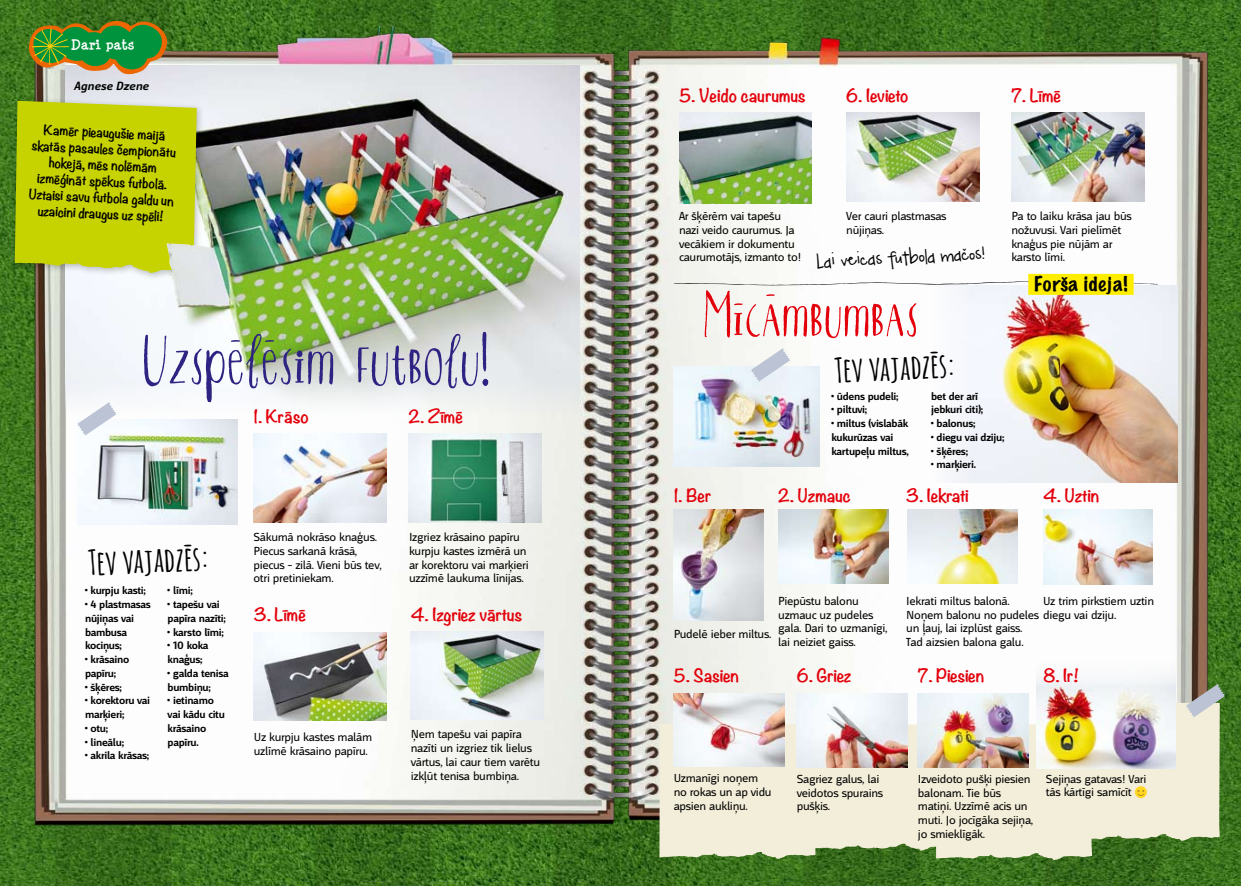
<style>
.page{position:relative;width:1241px;height:886px;background:#fff}
.page>*{position:absolute;margin:0;border:0;box-sizing:border-box;transform-origin:0 0}
.t1{font:69.88px "Qiber";color:#2e2382}
.t2{font:65.38px "Qiber";color:#e3000b}
.t3{font:700 33.75px "Amatic";color:#000}
.t4{font:100 19px "Marker Felt";letter-spacing:.025em;color:#000;scale:1.1 1}
.t5{font:18.75px "DJB My Mood Ring Says Blah";color:#000}
.t6{font:700 16.25px "Noteworthy";letter-spacing:-.01em;color:#e3000b}
.t7{font:700 16.25px "Noteworthy";letter-spacing:-.03em;color:#e3000b}
.t8{font:700 14.75px "Minya Nouvelle";letter-spacing:.015em;color:#fff;scale:1.1 1}
.t9{font:700 12.5px/16.2px "Noteworthy";color:#000;text-align:center}
.t10{font:italic 700 12.5px "Mr Jones La";letter-spacing:.015em;color:#000}
.t11{font:12.25px/13.8px "Mr Jones La";letter-spacing:-.025em;color:#000}
.t12{font:700 11.25px/13.8px "Mr Jones La";letter-spacing:-.025em;color:#000}
.s1{font-family:"Mr Jones LV"}
</style>
<div class="page">
<img style="left:0;top:0;width:1240px;height:886px">
<img style="left:19px;top:26px;width:1198px;height:821px">
<svg style="left:673px;top:280px;width:484px;height:5px"></svg>
<img style="left:66px;top:66px;width:513px;height:347px">
<img style="left:253px;top:434px;width:133px;height:88px">
<img style="left:673px;top:510px;width:90px;height:111px">
<img style="left:778px;top:510px;width:110px;height:74px">
<img style="left:1036px;top:662px;width:139px;height:22px">
<svg style="left:28px;top:18px;width:140px;height:58px"></svg>
<div style="left:10px;top:96px;width:261px;height:246px;background:#000;opacity:.25"></div>
<svg style="left:15px;top:101px;width:182px;height:172px"></svg>
<img style="left:78px;top:419px;width:159px;height:105px">
<img style="left:254px;top:632px;width:132px;height:89px">
<img style="left:408px;top:434px;width:133px;height:88px">
<img style="left:411px;top:631px;width:132px;height:88px">
<img style="left:679px;top:113px;width:132px;height:90px">
<img style="left:846px;top:113px;width:132px;height:88px">
<img style="left:1011px;top:113px;width:132px;height:88px">
<svg style="left:77px;top:402px;width:40px;height:34px"></svg>
<img style="left:673px;top:367px;width:146px;height:99px">
<svg style="left:750px;top:348px;width:40px;height:34px"></svg>
<img style="left:933px;top:285px;width:244px;height:198px">
<div style="left:1028px;top:274px;width:105px;height:21px;background:#ffed00"></div>
<img style="left:907px;top:510px;width:110px;height:74px">
<img style="left:1042px;top:510px;width:109px;height:74px">
<img style="left:659px;top:684px;width:566px;height:176px">
<img style="left:167px;top:243px;width:62px;height:64px">
<p class="t8" style="left:71px;top:35px;width:59px">Dari pats</p>
<p class="t10" style="left:74px;top:79px;width:76px">Agnese Dzene</p>
<p class="t9" style="left:33px;top:120px;width:147px;rotate:3deg">Kamēr pieaugušie maijā skatās pasaules čempionātu hokejā, mēs nolēmām izmēģināt spēkus futbolā.<br>Uztaisi savu futbola galdu un uzaicini draugus uz spēli!</p>
<h1 class="t1" style="left:142px;top:314px;width:350px">Uzspēlēsim futbolu!</h1>
<h3 class="t6" style="left:253px;top:402px;width:57px">1. Krāso</h3>
<h3 class="t6" style="left:408px;top:402px;width:56px">2. Zīmē</h3>
<h3 class="t3" style="left:88px;top:538px;width:122px;rotate:-2deg">Tev vajadzēs:</h3>
<p class="t12" style="left:85px;top:584px;width:62px"><span class="s1">•</span> kurpju kasti;</p>
<p class="t12" style="left:85px;top:598px;width:67px"><span class="s1">•</span> 4 plastmasas nūjiņas vai bambusa kociņus;</p>
<p class="t12" style="left:85px;top:653px;width:46px"><span class="s1">•</span> krāsaino papīru;</p>
<p class="t12" style="left:85px;top:680px;width:38px"><span class="s1">•</span> šķēres;</p>
<p class="t12" style="left:85px;top:694px;width:67px"><span class="s1">•</span> korektoru vai marķieri;</p>
<p class="t12" style="left:85px;top:721px;width:25px"><span class="s1">•</span> otu;</p>
<p class="t12" style="left:85px;top:735px;width:40px"><span class="s1">•</span> lineālu;</p>
<p class="t12" style="left:85px;top:749px;width:66px"><span class="s1">•</span> akrila krāsas;</p>
<p class="t12" style="left:168px;top:584px;width:26px"><span class="s1">•</span> līmi;</p>
<p class="t12" style="left:168px;top:598px;width:60px"><span class="s1">•</span> tapešu vai papīra nazīti;</p>
<p class="t12" style="left:168px;top:625px;width:58px"><span class="s1">•</span> karsto līmi;</p>
<p class="t12" style="left:168px;top:639px;width:42px"><span class="s1">•</span> 10 koka knaģus;</p>
<p class="t12" style="left:168px;top:666px;width:63px"><span class="s1">•</span> galda tenisa bumbiņu;</p>
<p class="t12" style="left:168px;top:694px;width:59px"><span class="s1">•</span> ietinamo vai kādu citu krāsaino papīru.</p>
<p class="t11" style="left:253px;top:530px;width:130px">Sākumā nokrāso knaģus.<br>Piecus sarkanā krāsā, piecus – zilā. Vieni būs tev, otri pretiniekam.</p>
<h3 class="t6" style="left:254px;top:600px;width:54px">3. Līmē</h3>
<p class="t11" style="left:254px;top:730px;width:120px">Uz kurpju kastes malām uzlīmē krāsaino papīru.</p>
<p class="t11" style="left:409px;top:530px;width:121px">Izgriez krāsaino papīru kurpju kastes izmērā un ar korektoru vai marķieri uzzīmē laukuma līnijas.</p>
<h3 class="t6" style="left:411px;top:600px;width:113px">4. Izgriez vārtus</h3>
<p class="t11" style="left:411px;top:727px;width:131px">Ņem tapešu vai papīra nazīti un izgriez tik lielus vārtus, lai caur tiem varētu izkļūt tenisa bumbiņa.</p>
<h3 class="t6" style="left:679px;top:81px;width:128px">5. Veido caurumus</h3>
<h3 class="t7" style="left:846px;top:81px;width:64px">6. Ievieto</h3>
<h3 class="t6" style="left:1011px;top:81px;width:51px">7. Līmē</h3>
<p class="t11" style="left:679px;top:209px;width:124px">Ar šķērēm vai tapešu nazi veido caurumus. Ja vecākiem ir dokumentu caurumotājs, izmanto to!</p>
<p class="t11" style="left:846px;top:209px;width:102px">Ver cauri plastmasas nūjiņas.</p>
<p class="t11" style="left:1011px;top:209px;width:122px">Pa to laiku krāsa jau būs nožuvusi. Vari pielīmēt knaģus pie nūjām ar karsto līmi.</p>
<h3 class="t5" style="left:816px;top:250px;width:171px;rotate:-3deg">Lai veicas futbola mačos!</h3>
<h2 class="t2" style="left:702px;top:271px;width:217px">Mīcāmbumbas</h2>
<h3 class="t4" style="left:1033px;top:269px;width:87px">Forša ideja!</h3>
<h3 class="t3" style="left:833px;top:345px;width:122px;rotate:-2deg">Tev vajadzēs:</h3>
<p class="t12" style="left:831px;top:389px;width:69px"><span class="s1">•</span> ūdens pudeli;</p>
<p class="t12" style="left:831px;top:403px;width:37px"><span class="s1">•</span> piltuvi;</p>
<p class="t12" style="left:831px;top:417px;width:79px"><span class="s1">•</span> miltus (vislabāk kukurūzas vai kartupeļu miltus,</p>
<p class="t12" style="left:931px;top:389px;width:53px">bet der arī jebkuri citi);</p>
<p class="t12" style="left:931px;top:417px;width:46px"><span class="s1">•</span> balonus;</p>
<p class="t12" style="left:931px;top:430px;width:75px"><span class="s1">•</span> diegu vai dziju;</p>
<p class="t12" style="left:931px;top:444px;width:38px"><span class="s1">•</span> šķēres;</p>
<p class="t12" style="left:931px;top:458px;width:46px"><span class="s1">•</span> marķieri.</p>
<h3 class="t6" style="left:673px;top:481px;width:39px">1. Ber</h3>
<h3 class="t6" style="left:778px;top:481px;width:74px">2. Uzmauc</h3>
<h3 class="t6" style="left:906px;top:481px;width:64px">3. Iekrati</h3>
<h3 class="t6" style="left:1042px;top:481px;width:58px">4. Uztin</h3>
<p class="t11" style="left:673px;top:627px;width:99px">Pudelē ieber miltus.</p>
<p class="t11" style="left:778px;top:594px;width:111px">Piepūstu balonu uzmauc uz pudeles gala. Dari to uzmanīgi, lai neiziet gaiss.</p>
<p class="t11" style="left:1042px;top:594px;width:112px">Uz trim pirkstiem uztin</p>
<p class="t11" style="left:906px;top:594px;width:211px">Iekrati miltus balonā.<br>Noņem balonu no pudeles diegu vai dziju. un ļauj, lai izplūst gaiss.<br>Tad aizsien balona galu.</p>
<h3 class="t6" style="left:673px;top:661px;width:67px">5. Sasien</h3>
<h3 class="t6" style="left:796px;top:661px;width:56px">6. Griez</h3>
<h3 class="t6" style="left:917px;top:661px;width:68px">7. Piesien</h3>
<h3 class="t6" style="left:1043px;top:661px;width:37px">8. Ir!</h3>
<p class="t11" style="left:673px;top:771px;width:99px">Uzmanīgi noņem no rokas un ap vidu apsien aukliņu.</p>
<p class="t11" style="left:796px;top:772px;width:88px">Sagriez galus, lai veidotos spurains pušķis.</p>
<p class="t11" style="left:917px;top:772px;width:117px">Izveidoto pušķi piesien balonam. Tie būs matiņi. Uzzīmē acis un muti. Jo jocīgāka sejiņa, jo smieklīgāk.</p>
<p class="t11" style="left:1045px;top:772px;width:102px">Sejiņas gatavas! Vari tās kārtīgi samīcīt</p>
</div>
